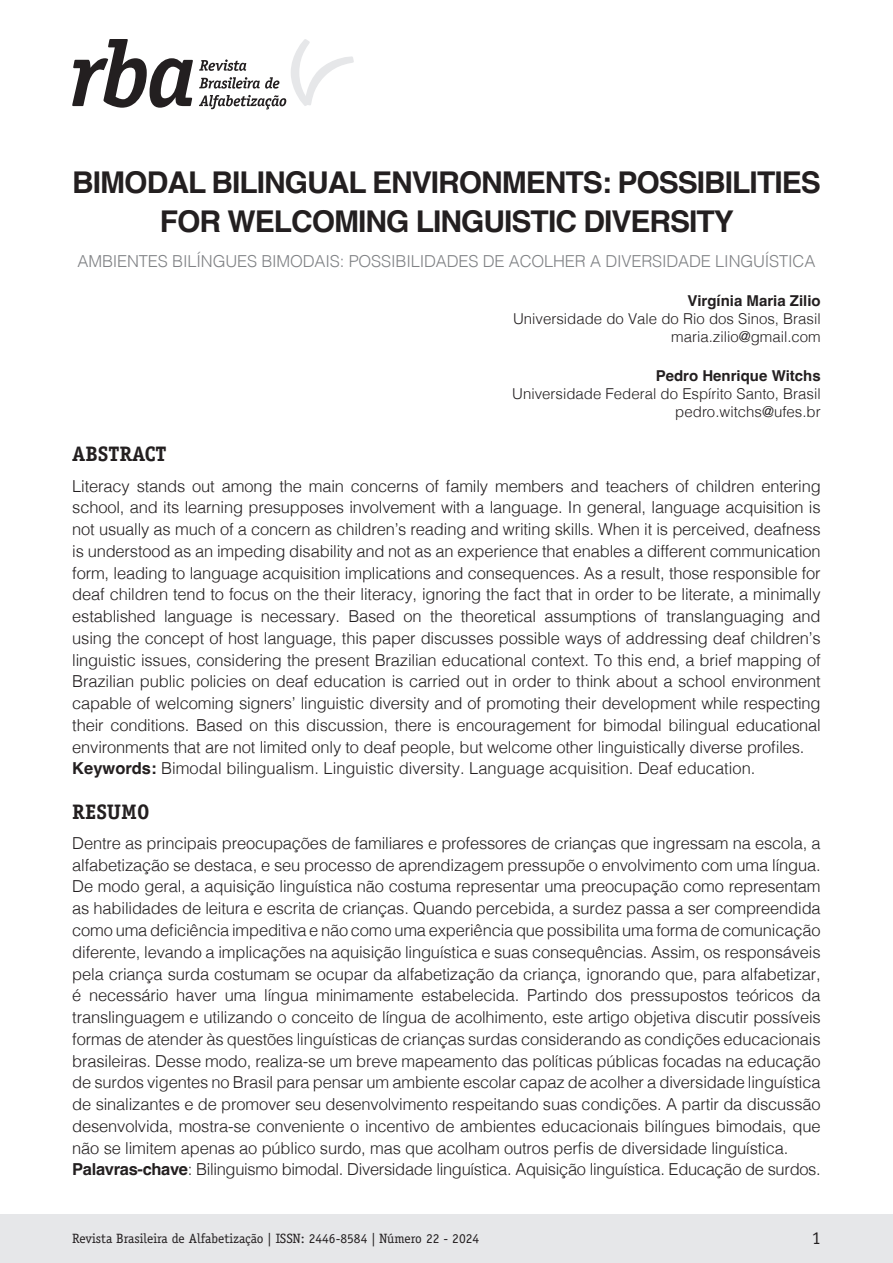
<style>
.page{position:relative;width:893px;height:1263px;background:#fff}
.page>*{position:absolute;margin:0;border:0;box-sizing:border-box;transform-origin:0 0}
._00_Titulo_Principal{font:700 30px/39px "Helvetica";letter-spacing:-.035em;color:#231f20;text-align:center}
._00_Titulo_Resumo_Abstract{font:700 21px "Officina Serif Std";color:#231f20}
.t1{font:18px "Officina Serif Std";color:#231f20}
._00_Texto_Resumo_Abstract{font:300 16.5px/21.8px "Helvetica";letter-spacing:-.01em;color:#231f20;text-align:justify}
._00_Titulo_Principal_Inglês{font:300 16.5px "Helvetica";letter-spacing:-.01em;color:#808285}
._00_Dados_Autor{font:300 15px/18px "Helvetica";color:#231f20;text-align:right}
.t2{font:13.5px "Officina Serif Std";color:#231f20}
.s1{font-weight:700}
</style>
<div class="page">
<div style="left:0;top:1215px;width:893px;height:48px;background:#e6e7e9"></div>
<svg style="left:72px;top:39px;width:121px;height:69px"></svg>
<svg style="left:199px;top:39px;width:155px;height:70px"></svg>
<p class="_00_Titulo_Principal" style="left:72px;top:166px;width:750px">BIMODAL BILINGUAL ENVIRONMENTS: POSSIBILITIES<br>FOR WELCOMING LINGUISTIC DIVERSITY</p>
<p class="_00_Titulo_Principal_Inglês" style="left:78px;top:247px;width:739px">AMBIENTES BILÍNGUES BIMODAIS: POSSIBILIDADES DE ACOLHER A DIVERSIDADE LINGUÍSTICA</p>
<p class="_00_Dados_Autor" style="left:513px;top:290px;width:309px"><span class="s1">Virgínia Maria Zilio<br></span>Universidade do Vale do Rio dos Sinos, Brasil maria.zilio@gmail.com</p>
<p class="_00_Dados_Autor" style="left:512px;top:366px;width:310px"><span class="s1">Pedro Henrique Witchs<br></span>Universidade Federal do Espírito Santo, Brasil pedro.witchs@ufes.br</p>
<p class="_00_Titulo_Resumo_Abstract" style="left:72px;top:441px;width:96px">ABSTRACT</p>
<p class="_00_Texto_Resumo_Abstract" style="left:72px;top:474px;width:750px">Literacy stands out among the main concerns of family members and teachers of children entering school, and its learning presupposes involvement with a language. In general, language acquisition is not usually as much of a concern as children’s reading and writing skills. When it is perceived, deafness is understood as an impeding disability and not as an experience that enables a different communication form, leading to language acquisition implications and consequences. As a result, those responsible for deaf children tend to focus on the their literacy, ignoring the fact that in order to be literate, a minimally established language is necessary. Based on the theoretical assumptions of translanguaging and using the concept of host language, this paper discusses possible ways of addressing deaf children’s linguistic issues, considering the present Brazilian educational context. To this end, a brief mapping of Brazilian public policies on deaf education is carried out in order to think about a school environment capable of welcoming signers’ linguistic diversity and of promoting their development while respecting their conditions. Based on this discussion, there is encouragement for bimodal bilingual educational environments that are not limited only to deaf people, but welcome other linguistically diverse profiles.</p>
<p class="_00_Texto_Resumo_Abstract" style="left:72px;top:756px;width:685px"><span class="s1">Keywords:</span> Bimodal bilingualism. Linguistic diversity. Language acquisition. Deaf education.</p>
<p class="_00_Titulo_Resumo_Abstract" style="left:72px;top:798px;width:79px">RESUMO</p>
<p class="_00_Texto_Resumo_Abstract" style="left:72px;top:831px;width:750px">Dentre as principais preocupações de familiares e professores de crianças que ingressam na escola, a alfabetização se destaca, e seu processo de aprendizagem pressupõe o envolvimento com uma língua.<br>De modo geral, a aquisição linguística não costuma representar uma preocupação como representam as habilidades de leitura e escrita de crianças. Quando percebida, a surdez passa a ser compreendida como uma deficiência impeditiva e não como uma experiência que possibilita uma forma de comunicação diferente, levando a implicações na aquisição linguística e suas consequências. Assim, os responsáveis pela criança surda costumam se ocupar da alfabetização da criança, ignorando que, para alfabetizar, é necessário haver uma língua minimamente estabelecida. Partindo dos pressupostos teóricos da translinguagem e utilizando o conceito de língua de acolhimento, este artigo objetiva discutir possíveis formas de atender às questões linguísticas de crianças surdas considerando as condições educacionais brasileiras. Desse modo, realiza-se um breve mapeamento das políticas públicas focadas na educação de surdos vigentes no Brasil para pensar um ambiente escolar capaz de acolher a diversidade linguística de sinalizantes e de promover seu desenvolvimento respeitando suas condições. A partir da discussão desenvolvida, mostra-se conveniente o incentivo de ambientes educacionais bilíngues bimodais, que não se limitem apenas ao público surdo, mas que acolham outros perfis de diversidade linguística.</p>
<p class="_00_Texto_Resumo_Abstract" style="left:72px;top:1157px;width:750px"><span class="s1">Palavras-chave</span>: Bilinguismo bimodal. Diversidade linguística. Aquisição linguística. Educação de surdos.</p>
<p class="t2" style="left:72px;top:1230px;width:408px">Revista Brasileira de Alfabetização | ISSN: 2446-8584 | Número 22 - 2024</p>
<p class="t1" style="left:812px;top:1227px;width:10px">1</p>
</div>
